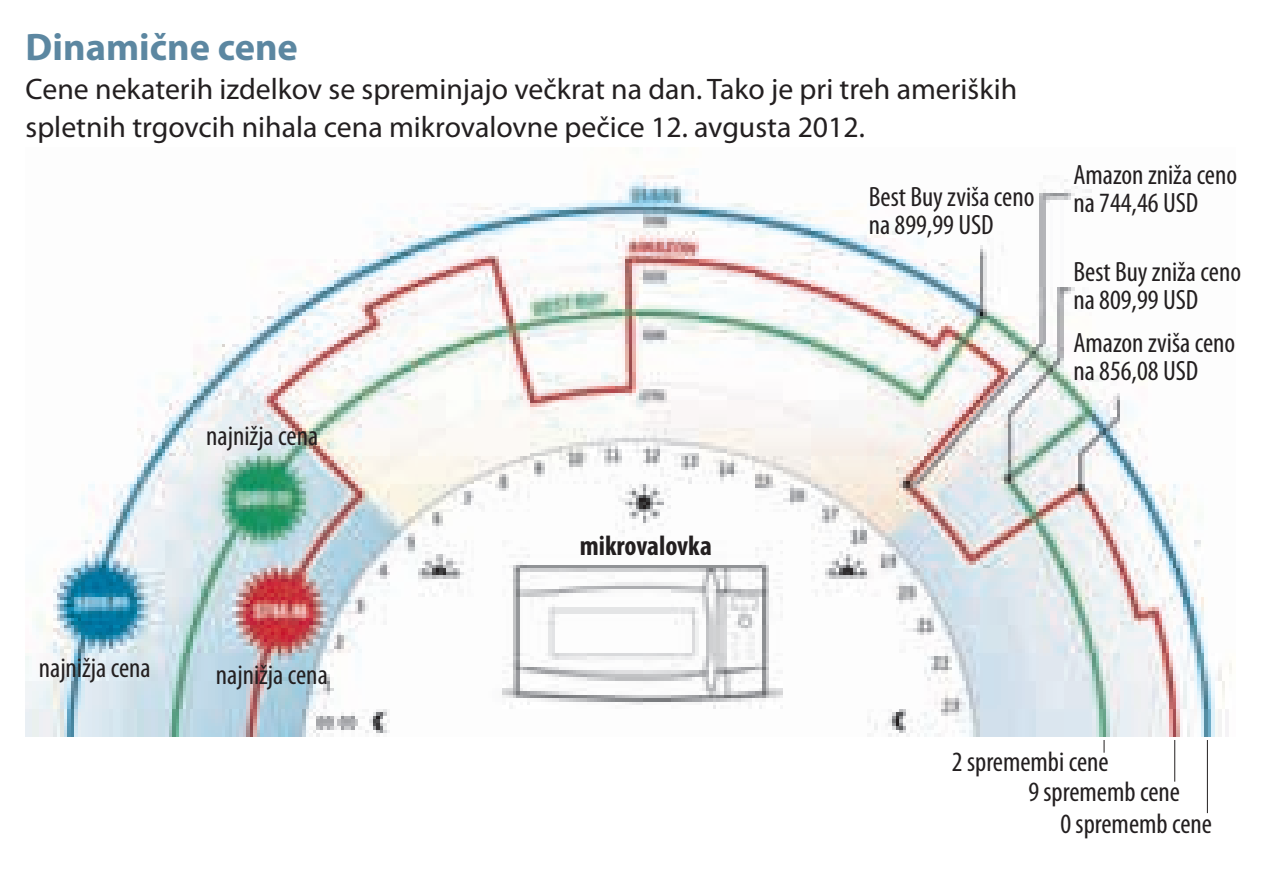
<style>
.page{position:relative;width:1274px;height:889px;background:#fff}
.page>*{position:absolute;margin:0;border:0;box-sizing:border-box;transform-origin:0 0}
.t1{font:700 38.5px "Myriad Pro";color:#5c87a1}
.t2{font:29.75px/38.5px "Myriad Pro";color:#231f20}
.t3{font:condensed 28px/28px "Myriad Pro";color:#231f20}
.t4{font:700 condensed 28px "Myriad Pro";color:#231f20}
</style>
<div class="page">
<img style="left:26px;top:172px;width:1206px;height:563px">
<hr style="left:1173px;top:739px;width:2px;height:42px;background:#231f20">
<hr style="left:1206px;top:739px;width:1px;height:73px;background:#231f20">
<svg style="left:1103px;top:740px;width:1px;height:12px"></svg>
<h1 class="t1" style="left:26px;top:25px;width:274px">Dinamične cene</h1>
<p class="t2" style="left:26px;top:70px;width:993px">Cene nekaterih izdelkov se spreminjajo večkrat na dan. Tako je pri treh ameriških spletnih trgovcih nihala cena mikrovalovne pečice 12. avgusta 2012.</p>
<p class="t3" style="left:206px;top:422px;width:113px">najnižja cena</p>
<p class="t4" style="left:579px;top:530px;width:134px">mikrovalovka</p>
<p class="t3" style="left:868px;top:183px;width:167px">Best Buy zviša ceno na 899,99 USD</p>
<p class="t3" style="left:1073px;top:161px;width:165px">Amazon zniža ceno na 744,46 USD</p>
<p class="t3" style="left:1073px;top:258px;width:169px">Best Buy zniža ceno na 809,99 USD</p>
<p class="t3" style="left:1073px;top:329px;width:163px">Amazon zviša ceno na 856,08 USD</p>
<p class="t3" style="left:39px;top:654px;width:113px">najnižja cena</p>
<p class="t3" style="left:216px;top:660px;width:113px">najnižja cena</p>
<p class="t3" style="left:951px;top:747px;width:158px">2 spremembi cene</p>
<p class="t3" style="left:1060px;top:776px;width:153px;line-height:31.8px;text-indent:-32px">9 sprememb cene<br>0 sprememb cene</p>
</div>
